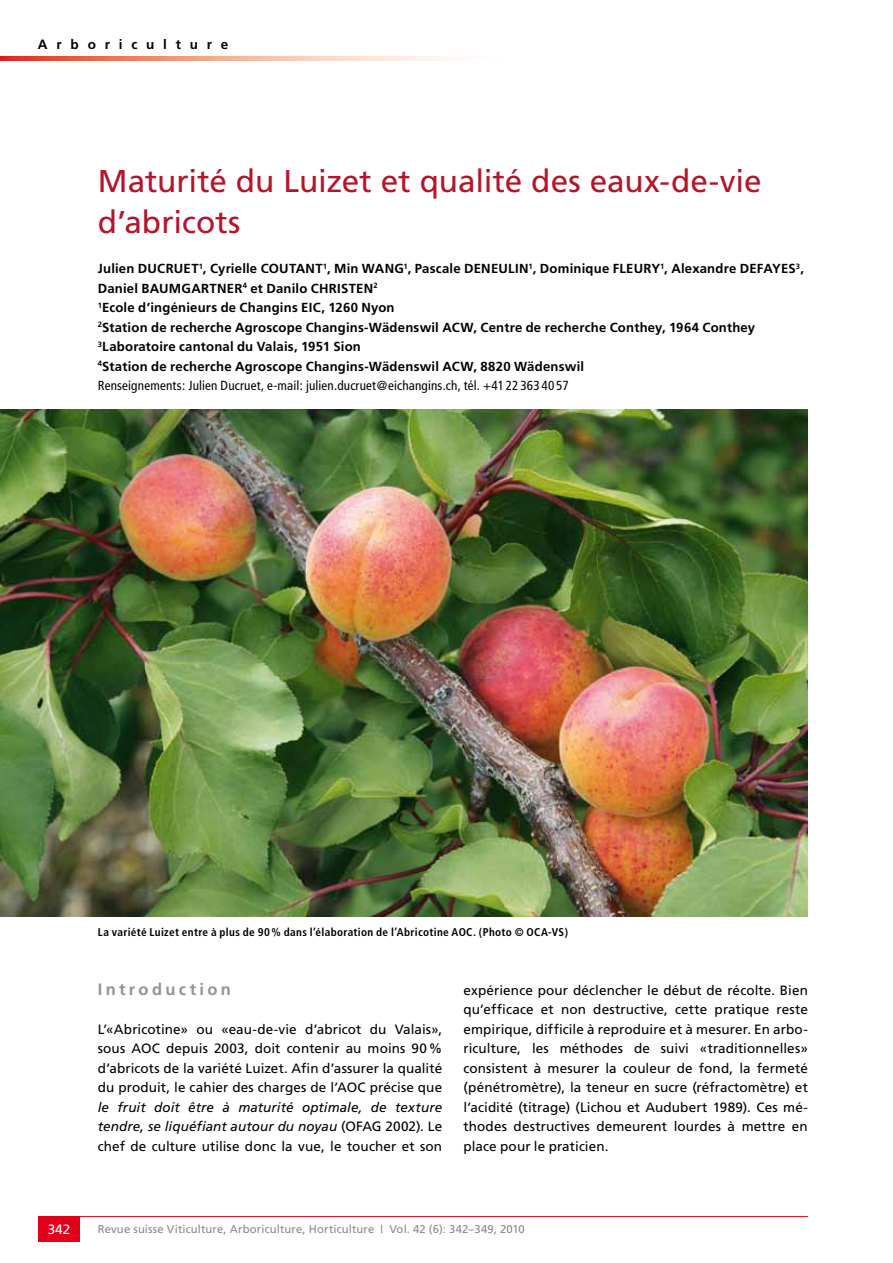
<style>
.page{position:relative;width:893px;height:1263px;background:#fff}
.page>*{position:absolute;margin:0;border:0;box-sizing:border-box;transform-origin:0 0}
.t1{font:31.5px/40.5px "Frutiger";color:#b5152b}
.t2{font:700 16.5px "Frutiger";letter-spacing:.2em;color:#929395}
.t3{font:13.5px/19.5px "Frutiger";letter-spacing:.005em;color:#000;text-align:justify}
.t4{font:italic 13.5px/19.5px "Frutiger";letter-spacing:.005em;color:#000;text-align:justify}
.t5{font:700 13.5px "Frutiger";letter-spacing:.65em;color:#000}
.t6{font:13.5px "Frutiger";color:#fff}
.t7{font:700 13.2px/19.5px "Frutiger";letter-spacing:.015em;color:#000}
.t8{font:700 condensed 11.25px "Frutiger";letter-spacing:.03em;color:#000}
.t9{font:11.25px "Frutiger";letter-spacing:.015em;color:#87888a}
.s1{font-weight:400;font-stretch:condensed}
.s2{font-style:normal}
</style>
<div class="page">
<hr style="left:38px;top:1216px;width:770px;height:1px;background:#e2001a">
<div style="left:38px;top:1216px;width:42px;height:26px;background:#e2001a"></div>
<img style="left:0;top:410px;width:808px;height:507px">
<svg style="left:0;top:56px;width:451px;height:5px;background:#f3a48f"></svg>
<p class="t5" style="left:38px;top:36px;width:192px">Arboriculture</p>
<h1 class="t1" style="left:98px;top:161px;width:665px">Maturité du Luizet et qualité des eaux-de-vie d’abricots</h1>
<p class="t7" style="left:98px;top:259px;width:708px">Julien DUCRUET<sup>1</sup>, Cyrielle COUTANT<sup>1</sup>, Min WANG<sup>1</sup>, Pascale DENEULIN<sup>1</sup>, Dominique FLEURY<sup>1</sup>, Alexandre DEFAYES<sup>3</sup>,<br>Daniel Baumgartner</p>
<p class="t7" style="left:98px;top:278px;width:659px;text-indent:145px"><sup>4</sup> et Danilo CHRISTEN<sup>2<br>1</sup>Ecole d’ingénieurs de Changins EIC, 1260 Nyon<br><sup>2</sup>Station de recherche Agroscope Changins-Wädenswil ACW, Centre de recherche Conthey, 1964 Conthey <sup>3</sup>Laboratoire cantonal du Valais, 1951 Sion<br><sup>4</sup>Station de recherche Agroscope Changins-Wädenswil ACW, 8820 Wädenswil<br><span class="s1">Renseignements: Julien Ducruet, e-mail: julien.ducruet@eichangins.ch, tél. +41 22 363 40 57</span></p>
<p class="t8" style="left:98px;top:925px;width:472px">La variété Luizet entre à plus de 90 % dans l’élaboration de l’Abricotine AOC. (Photo © OCA-VS)</p>
<p class="t2" style="left:98px;top:979px;width:135px">Introduction</p>
<p class="t3" style="left:98px;top:1019px;width:346px">L’«Abricotine» ou «eau-de-vie d’abricot du Valais», sous AOC depuis 2003, doit contenir au moins 90% d’abricots de la variété Luizet. Afin d’assurer la qualité du produit, le cahier des charges de l’AOC précise que</p>
<p class="t4" style="left:98px;top:1097px;width:346px">le fruit doit être à maturité optimale, de texture tendre, se liquéfiant autour du noyau <span class="s2">(OFAG 2002). Le chef de culture utilise donc la vue, le toucher et son</span></p>
<p class="t3" style="left:463px;top:980px;width:346px">expérience pour déclencher le début de récolte. Bien qu’efficace et non destructive, cette pratique reste empirique, difficile à reproduire et à mesurer. En arbo&shy;riculture, les méthodes de suivi «traditionnelles» consistent à mesurer la couleur de fond, la fermeté (pénétromètre), la teneur en sucre (réfractomètre) et l’acidité (titrage) (Lichou et Audubert 1989). Ces mé&shy;thodes destructives demeurent lourdes à mettre en place pour le praticien.</p>
<p class="t6" style="left:48px;top:1221px;width:24px">342</p>
<p class="t9" style="left:98px;top:1223px;width:429px">Revue suisse Viticulture, Arboriculture, Horticulture | Vol. 42 (6): 342–349, 2010</p>
</div>
